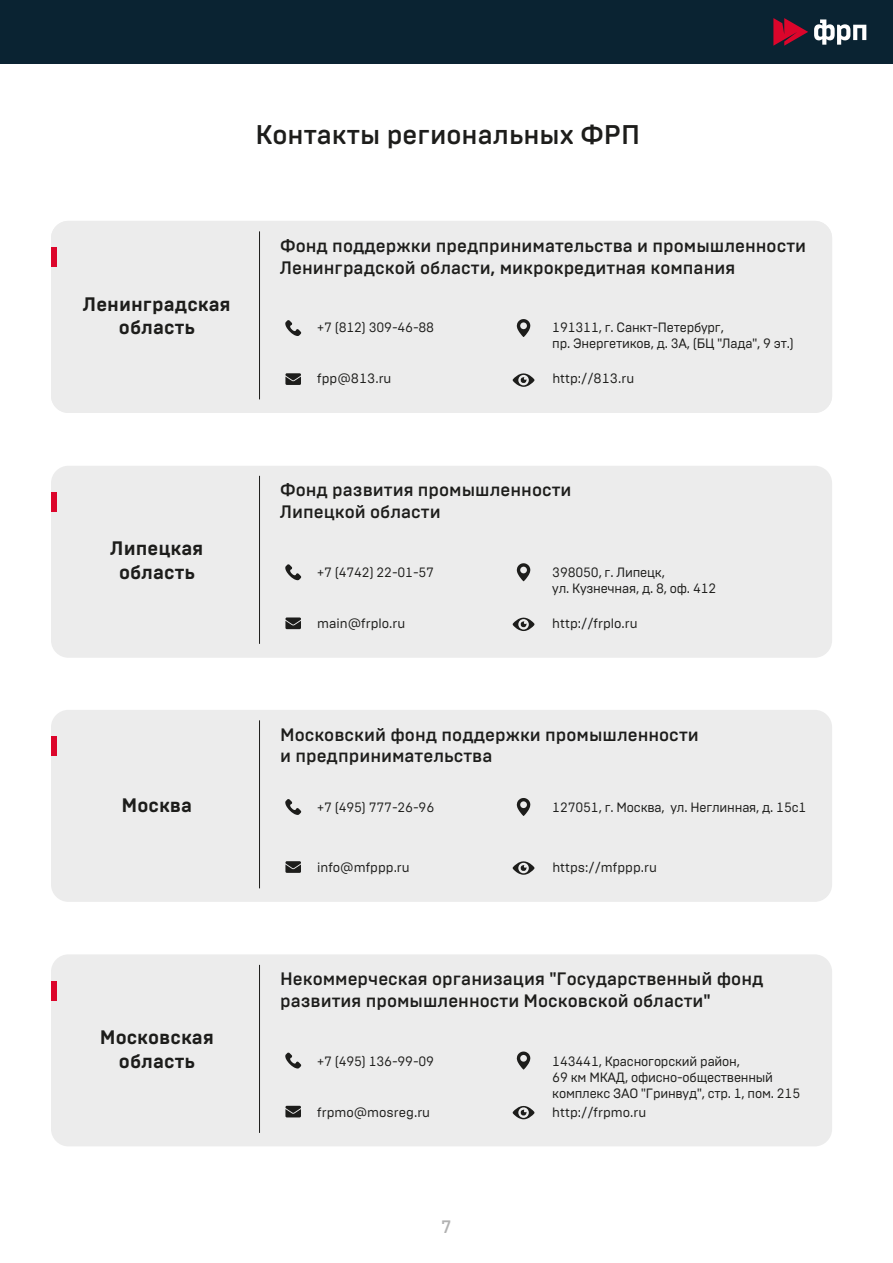
<style>
.page{position:relative;width:893px;height:1263px;background:#fff}
.page>*{position:absolute;margin:0;border:0;box-sizing:border-box;transform-origin:0 0}
.t1{font:500 27px "Brutal Type";color:#1d1d1b}
.t2{font:700 19.5px/23.4px "Brutal Type";color:#1d1d1b;text-align:center}
.t3{font:500 18px/21.6px "Brutal Type";color:#1d1d1b}
.t4{font:500 18px "Brutal Type";color:#b1b1b1}
.t5{font:13.5px/16.2px "Brutal Type";letter-spacing:-.015em;color:#1d1d1b}
</style>
<div class="page">
<div style="left:51px;top:710px;width:781px;height:192px;background:#ececec;border-radius:17px"></div>
<div style="left:51px;top:954px;width:781px;height:192px;background:#ececec;border-radius:17px"></div>
<svg style="left:512px;top:1105px;width:23px;height:14px"></svg>
<svg style="left:285px;top:1052px;width:16px;height:16px"></svg>
<svg style="left:517px;top:1051px;width:13px;height:18px"></svg>
<svg style="left:285px;top:1106px;width:16px;height:11px"></svg>
<svg style="left:512px;top:861px;width:23px;height:14px"></svg>
<svg style="left:285px;top:799px;width:16px;height:16px"></svg>
<svg style="left:517px;top:798px;width:13px;height:18px"></svg>
<svg style="left:285px;top:861px;width:16px;height:12px"></svg>
<div style="left:0;top:0;width:893px;height:64px;background:#0a2332"></div>
<svg style="left:773px;top:18px;width:35px;height:28px"></svg>
<svg style="left:814px;top:19px;width:52px;height:26px"></svg>
<hr style="left:259px;top:720px;width:1px;height:168px;background:#1d1d1b">
<hr style="left:259px;top:965px;width:1px;height:168px;background:#1d1d1b">
<div style="left:51px;top:221px;width:781px;height:192px;background:#ececec;border-radius:17px"></div>
<svg style="left:512px;top:373px;width:23px;height:14px"></svg>
<svg style="left:285px;top:320px;width:16px;height:16px"></svg>
<svg style="left:517px;top:319px;width:13px;height:18px"></svg>
<svg style="left:285px;top:373px;width:16px;height:12px"></svg>
<hr style="left:259px;top:231px;width:1px;height:168px;background:#1d1d1b">
<div style="left:51px;top:248px;width:6px;height:19px;background:#dc052b"></div>
<div style="left:51px;top:466px;width:781px;height:192px;background:#ececec;border-radius:17px"></div>
<svg style="left:512px;top:617px;width:23px;height:14px"></svg>
<svg style="left:285px;top:564px;width:16px;height:16px"></svg>
<svg style="left:517px;top:563px;width:13px;height:18px"></svg>
<svg style="left:285px;top:617px;width:16px;height:12px"></svg>
<hr style="left:259px;top:476px;width:1px;height:168px;background:#1d1d1b">
<div style="left:51px;top:492px;width:6px;height:19px;background:#dc052b"></div>
<div style="left:51px;top:736px;width:6px;height:20px;background:#dc052b"></div>
<div style="left:51px;top:981px;width:6px;height:19px;background:#dc052b"></div>
<h1 class="t1" style="left:256px;top:119px;width:386px">Контакты региональных ФРП</h1>
<h2 class="t2" style="left:83px;top:292px;width:149px">Ленинградская область</h2>
<h3 class="t3" style="left:280px;top:235px;width:528px">Фонд поддержки предпринимательства и промышленности<br>Ленинградской области, микрокредитная компания</h3>
<p class="t5" style="left:317px;top:319px;width:119px">+7 (812) 309-46-88</p>
<p class="t5" style="left:317px;top:370px;width:76px">fpp@813.ru</p>
<p class="t5" style="left:552px;top:319px;width:243px">191311, г. Санкт-Петербург,<br>пр. Энергетиков, д. 3А, (БЦ "Лада", 9 эт.)</p>
<p class="t5" style="left:552px;top:370px;width:83px">http://813.ru</p>
<h2 class="t2" style="left:110px;top:537px;width:95px">Липецкая область</h2>
<h3 class="t3" style="left:280px;top:479px;width:293px">Фонд развития промышленности<br>Липецкой области</h3>
<p class="t5" style="left:317px;top:564px;width:119px">+7 (4742) 22-01-57</p>
<p class="t5" style="left:317px;top:615px;width:90px">main@frplo.ru</p>
<p class="t5" style="left:552px;top:564px;width:166px">398050, г. Липецк,<br>ул. Кузнечная, д. 8, оф. 412</p>
<p class="t5" style="left:552px;top:615px;width:87px">http://frplo.ru</p>
<h2 class="t2" style="left:122px;top:793px;width:72px">Москва</h2>
<h3 class="t3" style="left:280px;top:724px;width:420px">Московский фонд поддержки промышленности и предпринимательства</h3>
<p class="t5" style="left:317px;top:799px;width:119px">+7 (495) 777-26-96</p>
<p class="t5" style="left:552px;top:799px;width:256px">127051, г. Москва, ул. Неглинная, д. 15с1</p>
<p class="t5" style="left:317px;top:859px;width:94px">info@mfppp.ru</p>
<p class="t5" style="left:552px;top:859px;width:106px">https://mfppp.ru</p>
<h2 class="t2" style="left:100px;top:1026px;width:116px">Московская область</h2>
<h3 class="t3" style="left:280px;top:968px;width:485px">Некоммерческая организация "Государственный фонд развития промышленности Московской области"</h3>
<p class="t5" style="left:317px;top:1053px;width:119px">+7 (495) 136-99-09</p>
<p class="t5" style="left:317px;top:1104px;width:114px">frpmo@mosreg.ru</p>
<p class="t5" style="left:552px;top:1053px;width:249px">143441, Красногорский район,<br>69 км МКАД, офисно-общественный комплекс ЗАО "Гринвуд", стр. 1, пом. 215</p>
<p class="t5" style="left:552px;top:1104px;width:95px">http://frpmo.ru</p>
<h3 class="t4" style="left:441px;top:1216px;width:13px">7</h3>
</div>
